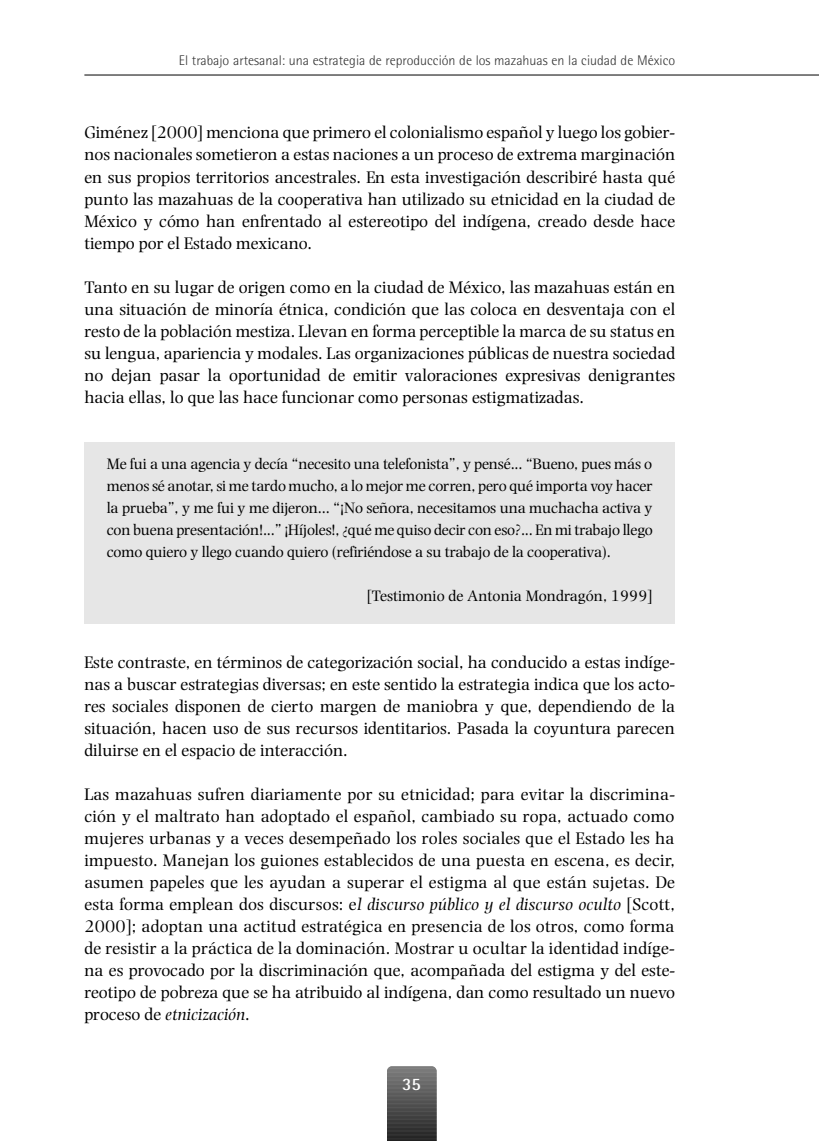
<style>
.page{position:relative;width:819px;height:1141px;background:#fff}
.page>*{position:absolute;margin:0;border:0;box-sizing:border-box;transform-origin:0 0}
.t1{font:17.5px/22.1px "Photina";color:#000;text-align:justify}
.t2{font:700 17.5px "Rotis Semi Sans";color:#fff}
.t3{font:15.75px/22.1px "Photina";letter-spacing:-.01em;color:#000;text-align:justify}
.t4{font:300 14px "Rotis Semi Sans";color:#333}
.s1{font-style:italic}
</style>
<div class="page">
<div style="left:84px;top:443px;width:591px;height:181px;background:#e6e6e6"></div>
<hr style="left:387px;top:1140px;width:49px;height:1px;background:#212121">
<hr style="left:387px;top:1139px;width:49px;height:1px;background:#232323">
<hr style="left:387px;top:1138px;width:49px;height:1px;background:#242424">
<hr style="left:387px;top:1137px;width:49px;height:1px;background:#252525">
<hr style="left:387px;top:1136px;width:49px;height:1px;background:#262626">
<hr style="left:387px;top:1135px;width:49px;height:1px;background:#282828">
<hr style="left:387px;top:1134px;width:49px;height:1px;background:#292929">
<hr style="left:387px;top:1133px;width:49px;height:1px;background:#2a2a2a">
<hr style="left:387px;top:1132px;width:49px;height:1px;background:#2b2b2b">
<hr style="left:387px;top:1131px;width:49px;height:1px;background:#2d2d2d">
<hr style="left:387px;top:1130px;width:49px;height:1px;background:#2e2e2e">
<hr style="left:387px;top:1129px;width:49px;height:1px;background:#2f2f2f">
<hr style="left:387px;top:1128px;width:49px;height:1px;background:#303030">
<hr style="left:387px;top:1127px;width:49px;height:1px;background:#323232">
<hr style="left:387px;top:1126px;width:49px;height:1px;background:#333">
<hr style="left:387px;top:1125px;width:49px;height:1px;background:#343434">
<hr style="left:387px;top:1124px;width:49px;height:1px;background:#363636">
<hr style="left:387px;top:1123px;width:49px;height:1px;background:#373737">
<hr style="left:387px;top:1122px;width:49px;height:1px;background:#383838">
<hr style="left:387px;top:1121px;width:49px;height:1px;background:#393939">
<hr style="left:387px;top:1120px;width:49px;height:1px;background:#3b3b3b">
<hr style="left:387px;top:1119px;width:49px;height:1px;background:#3c3c3c">
<hr style="left:387px;top:1118px;width:49px;height:1px;background:#3d3d3d">
<hr style="left:387px;top:1117px;width:49px;height:1px;background:#3e3e3e">
<hr style="left:387px;top:1116px;width:49px;height:1px;background:#404040">
<hr style="left:387px;top:1115px;width:49px;height:1px;background:#414141">
<hr style="left:387px;top:1114px;width:49px;height:1px;background:#424242">
<hr style="left:387px;top:1113px;width:49px;height:1px;background:#434343">
<hr style="left:387px;top:1112px;width:49px;height:1px;background:#454545">
<hr style="left:387px;top:1111px;width:49px;height:1px;background:#464646">
<hr style="left:387px;top:1110px;width:49px;height:1px;background:#474747">
<hr style="left:387px;top:1109px;width:49px;height:1px;background:#484848">
<hr style="left:387px;top:1108px;width:49px;height:1px;background:#4a4a4a">
<hr style="left:387px;top:1107px;width:49px;height:1px;background:#4b4b4b">
<hr style="left:387px;top:1106px;width:49px;height:1px;background:#4c4c4c">
<hr style="left:387px;top:1105px;width:49px;height:1px;background:#4d4d4d">
<hr style="left:387px;top:1104px;width:49px;height:1px;background:#4f4f4f">
<hr style="left:387px;top:1103px;width:49px;height:1px;background:#505050">
<hr style="left:387px;top:1102px;width:49px;height:1px;background:#515151">
<hr style="left:387px;top:1101px;width:49px;height:1px;background:#525252">
<hr style="left:387px;top:1100px;width:49px;height:1px;background:#545454">
<hr style="left:387px;top:1099px;width:49px;height:1px;background:#555">
<hr style="left:387px;top:1098px;width:49px;height:1px;background:#565656">
<hr style="left:387px;top:1097px;width:49px;height:1px;background:#575757">
<hr style="left:387px;top:1096px;width:49px;height:1px;background:#595959">
<hr style="left:387px;top:1095px;width:49px;height:1px;background:#5a5a5a">
<hr style="left:387px;top:1094px;width:49px;height:1px;background:#5b5b5b">
<hr style="left:387px;top:1093px;width:49px;height:1px;background:#5c5c5c">
<hr style="left:387px;top:1092px;width:49px;height:1px;background:#5e5e5e">
<hr style="left:387px;top:1091px;width:49px;height:1px;background:#5f5f5f">
<hr style="left:387px;top:1090px;width:49px;height:1px;background:#606060">
<hr style="left:387px;top:1089px;width:49px;height:1px;background:#616161">
<hr style="left:387px;top:1088px;width:49px;height:1px;background:#636363">
<hr style="left:387px;top:1087px;width:49px;height:1px;background:#646464">
<hr style="left:387px;top:1086px;width:49px;height:1px;background:#656565">
<hr style="left:387px;top:1085px;width:49px;height:1px;background:#656565">
<hr style="left:387px;top:1084px;width:49px;height:1px;background:#686868">
<hr style="left:387px;top:1083px;width:49px;height:1px;background:#696969">
<hr style="left:387px;top:1082px;width:49px;height:1px;background:#6a6a6a">
<hr style="left:387px;top:1081px;width:49px;height:1px;background:#6b6b6b">
<hr style="left:387px;top:1080px;width:49px;height:1px;background:#6d6d6d">
<hr style="left:387px;top:1079px;width:49px;height:1px;background:#6e6e6e">
<hr style="left:387px;top:1078px;width:49px;height:1px;background:#6f6f6f">
<hr style="left:387px;top:1077px;width:49px;height:1px;background:#707070">
<hr style="left:387px;top:1076px;width:49px;height:1px;background:#717171">
<hr style="left:387px;top:1075px;width:49px;height:1px;background:#727272">
<hr style="left:387px;top:1074px;width:49px;height:1px;background:#747474">
<hr style="left:387px;top:1073px;width:49px;height:1px;background:#767676">
<hr style="left:387px;top:1072px;width:49px;height:1px;background:#777">
<hr style="left:387px;top:1071px;width:49px;height:1px;background:#787878">
<hr style="left:387px;top:1070px;width:49px;height:1px;background:#797979">
<hr style="left:387px;top:1069px;width:49px;height:1px;background:#7a7a7a">
<hr style="left:387px;top:1068px;width:49px;height:1px;background:#7b7b7b">
<hr style="left:387px;top:1067px;width:49px;height:1px;background:#7c7c7c">
<hr style="left:387px;top:1066px;width:49px;height:1px;background:#7e7e7e">
<hr style="left:84px;top:75px;width:735px;height:1px;background:#000">
<p class="t4" style="left:179px;top:55px;width:497px">El trabajo artesanal: una estrategia de reproducción de los mazahuas en la ciudad de México</p>
<p class="t1" style="left:84px;top:123px;width:592px">Giménez [2000] menciona que primero el colonialismo español y luego los gobier&shy;nos nacionales sometieron a estas naciones a un proceso de extrema marginación en sus propios territorios ancestrales. En esta investigación describiré hasta qué punto las mazahuas de la cooperativa han utilizado su etnicidad en la ciudad de México y cómo han enfrentado al estereotipo del indígena, creado desde hace tiempo por el Estado mexicano.</p>
<p class="t1" style="left:84px;top:277px;width:592px">Tanto en su lugar de origen como en la ciudad de México, las mazahuas están en una situación de minoría étnica, condición que las coloca en desventaja con el resto de la población mestiza. Llevan en forma perceptible la marca de su status en su lengua, apariencia y modales. Las organizaciones públicas de nuestra sociedad no dejan pasar la oportunidad de emitir valoraciones expresivas denigrantes hacia ellas, lo que las hace funcionar como personas estigmatizadas.</p>
<p class="t3" style="left:107px;top:454px;width:547px">Me fui a una agencia y decía “necesito una telefonista”, y pensé... “Bueno, pues más o menos sé anotar, si me tardo mucho, a lo mejor me corren, pero qué importa voy hacer la prueba”, y me fui y me dijeron... “¡No señora, necesitamos una muchacha activa y con buena presentación!...” ¡Híjoles!, ¿qué me quiso decir con eso?... En mi trabajo llego como quiero y llego cuando quiero (refiriéndose a su trabajo de la cooperativa).</p>
<p class="t3" style="left:367px;top:586px;width:287px">[Testimonio de Antonia Mondragón, 1999]</p>
<p class="t1" style="left:84px;top:652px;width:592px">Este contraste, en términos de categorización social, ha conducido a estas indíge&shy;nas a buscar estrategias diversas; en este sentido la estrategia indica que los acto&shy;res sociales disponen de cierto margen de maniobra y que, dependiendo de la situación, hacen uso de sus recursos identitarios. Pasada la coyuntura parecen diluirse en el espacio de interacción.</p>
<p class="t1" style="left:84px;top:784px;width:592px">Las mazahuas sufren diariamente por su etnicidad; para evitar la discrimina&shy;ción y el maltrato han adoptado el español, cambiado su ropa, actuado como mujeres urbanas y a veces desempeñado los roles sociales que el Estado les ha impuesto. Manejan los guiones establecidos de una puesta en escena, es decir, asumen papeles que les ayudan a superar el estigma al que están sujetas. De esta forma emplean dos discursos: e<span class="s1">l discurso público y el discurso oculto</span> [Scott, 2000]; adoptan una actitud estratégica en presencia de los otros, como forma de resistir a la práctica de la dominación. Mostrar u ocultar la identidad indíge&shy;na es provocado por la discriminación que, acompañada del estigma y del este&shy;reotipo de pobreza que se ha atribuido al indígena, dan como resultado un nuevo proceso de <span class="s1">etnicización</span>.</p>
<p class="t2" style="left:402px;top:1077px;width:20px">35</p>
</div>
